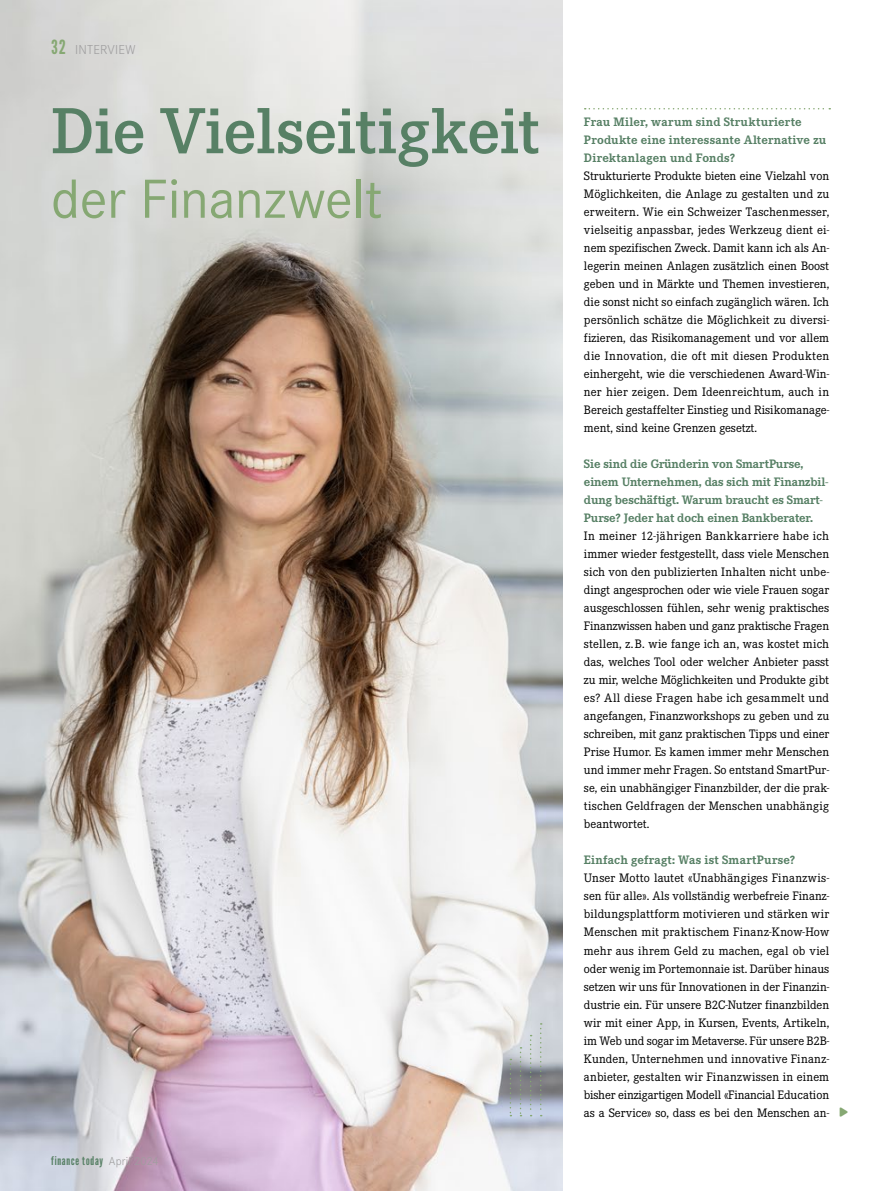
<style>
.page{position:relative;width:893px;height:1191px;background:#fff}
.page>*{position:absolute;margin:0;border:0;box-sizing:border-box;transform-origin:0 0}
.t1{font:600 67.5px "Corporate E Pro";letter-spacing:-.01em;color:#578065}
.t2{font:57px "Corporate S Pro";letter-spacing:-.005em;color:#86a873}
.t3{font:300 13.5px "Corporate S Pro";letter-spacing:.015em;color:#9e9d9e}
.t4{font:12.75px/18px "Corporate E Pro";color:#000;text-align:justify}
.t5{font:700 12.75px/18px "Corporate E Pro";letter-spacing:-.005em;color:#578065}
.t6{font:700 12.75px/18px "Corporate E Pro";letter-spacing:.02em;color:#578065}
.t7{font:12px "League Gothic";letter-spacing:.07em;color:#578065}
.t8{font:10.5px "Font Awesome 6 Pro Solid";color:#86a873}
.s1{font-family:"League Gothic";font-weight:400;font-size:19.5px;color:#86a873}
.s2{font-family:"Corporate S Pro";font-weight:300;color:#9e9d9e}
</style>
<div class="page">
<img style="left:0;top:0;width:563px;height:1191px">
<svg style="left:520px;top:1047px;width:1px;height:69px"></svg>
<svg style="left:510px;top:1058px;width:1px;height:58px"></svg>
<svg style="left:530px;top:1034px;width:2px;height:82px"></svg>
<svg style="left:540px;top:1023px;width:2px;height:93px"></svg>
<svg style="left:585px;top:108px;width:245px;height:1px"></svg>
<p class="t3" style="left:51px;top:40px;width:86px"><span class="s1">32</span> INTERVIEW</p>
<h1 class="t1" style="left:51px;top:84px;width:490px">Die Vielseitigkeit</h1>
<h2 class="t2" style="left:51px;top:157px;width:333px">der Finanzwelt</h2>
<p class="t7" style="left:51px;top:1152px;width:109px">finance today <span class="s2">April 2024</span></p>
<p class="t6" style="left:584px;top:112px;width:244px">Frau Miler, warum sind Strukturierte<br>Produkte eine interessante Alternative zu<br>Direktanlagen und Fonds?</p>
<p class="t4" style="left:584px;top:166px;width:247px">Strukturierte Produkte bieten eine Vielzahl von Möglichkeiten, die Anlage zu gestalten und zu erweitern. Wie ein Schweizer Taschenmesser, vielseitig anpassbar, jedes Werkzeug dient ei&shy;nem spezifischen Zweck. Damit kann ich als An&shy;legerin meinen Anlagen zusätzlich einen Boost geben und in Märkte und Themen investieren, die sonst nicht so einfach zugänglich wären. Ich persönlich schätze die Möglichkeit zu diversi&shy;fizieren, das Risikomanagement und vor allem die Innovation, die oft mit diesen Produkten einhergeht, wie die verschiedenen Award-Win&shy;ner hier zeigen. Dem Ideenreichtum, auch in Bereich gestaffelter Einstieg und Risikomanage&shy;ment, sind keine Grenzen gesetzt.</p>
<p class="t5" style="left:584px;top:454px;width:246px">Sie sind die Gründerin von SmartPurse, einem Unternehmen, das sich mit Finanzbil&shy;dung beschäftigt. Warum braucht es Smart-Purse? Jeder hat doch einen Bankberater.</p>
<p class="t4" style="left:584px;top:526px;width:247px">In meiner 12-jährigen Bankkarriere habe ich immer wieder festgestellt, dass viele Menschen sich von den publizierten Inhalten nicht unbe&shy;dingt angesprochen oder wie viele Frauen sogar ausgeschlossen fühlen, sehr wenig praktisches Finanzwissen haben und ganz praktische Fragen stellen, z. B. wie fange ich an, was kostet mich das, welches Tool oder welcher Anbieter passt zu mir, welche Möglichkeiten und Produkte gibt es? All diese Fragen habe ich gesammelt und angefangen, Finanzworkshops zu geben und zu schreiben, mit ganz praktischen Tipps und einer Prise Humor. Es kamen immer mehr Menschen und immer mehr Fragen. So entstand SmartPur&shy;se, ein unabhängiger Finanzbilder, der die prak&shy;tischen Geldfragen der Menschen unabhängig beantwortet.</p>
<p class="t6" style="left:584px;top:850px;width:213px">Einfach gefragt: Was ist SmartPurse?</p>
<p class="t4" style="left:584px;top:868px;width:247px">Unser Motto lautet «Unabhängiges Finanzwis&shy;sen für alle». Als vollständig werbefreie Finanz&shy;bildungsplattform motivieren und stärken wir Menschen mit praktischem Finanz-Know-How mehr aus ihrem Geld zu machen, egal ob viel oder wenig im Portemonnaie ist. Darüber hinaus setzen wir uns für Innovationen in der Finanzin&shy;dustrie ein. Für unsere B2C-Nutzer finanzbilden wir mit einer App, in Kursen, Events, Artikeln, im Web und sogar im Metaverse. Für unsere B2B-Kunden, Unternehmen und innovative Finanz&shy;anbieter, gestalten wir Finanzwissen in einem bisher einzigartigen Modell «Financial Education as a Service» so, dass es bei den Menschen an-</p>
<p class="t8" style="left:840px;top:1107px;width:9px">●</p>
</div>
